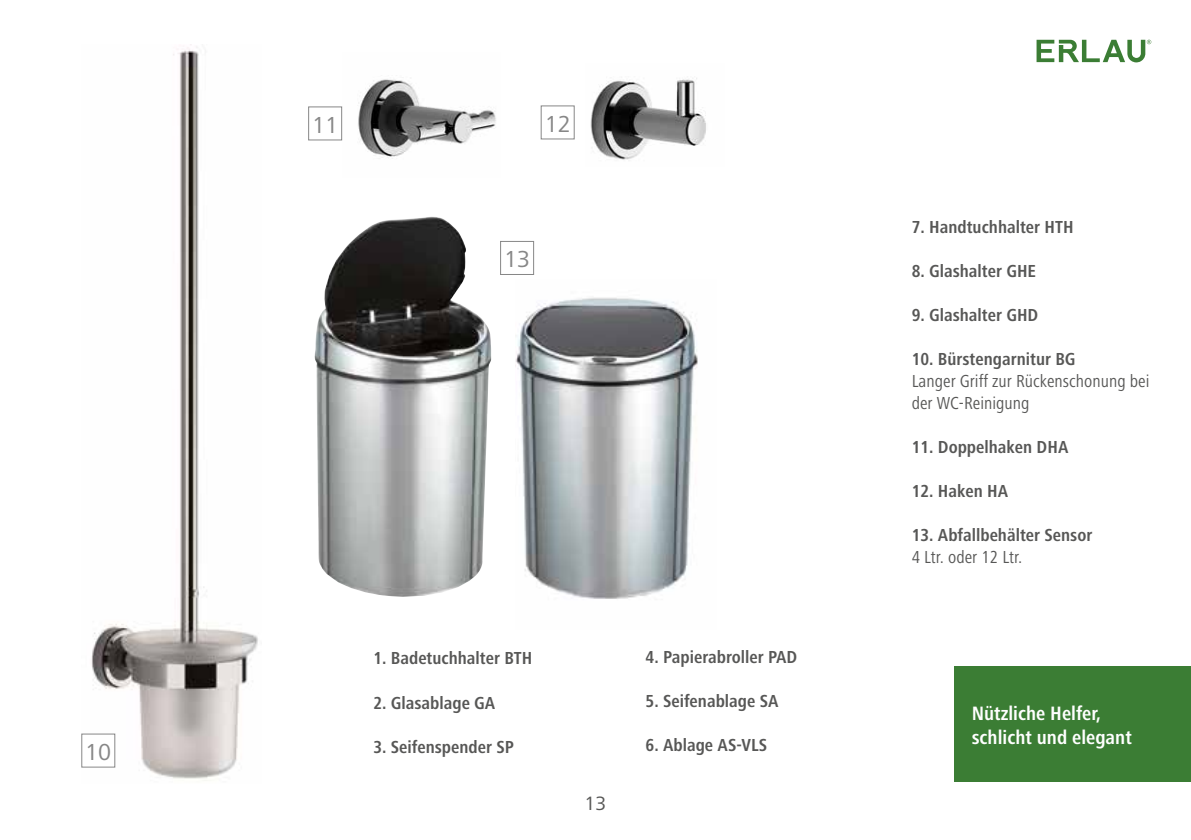
<style>
.page{position:relative;width:1191px;height:840px;background:#fff}
.page>*{position:absolute;margin:0;border:0;box-sizing:border-box;transform-origin:0 0}
.t1{font:24px "Frutiger Next LT";color:#878787}
.t2{font:700 condensed 20px/24px "Frutiger Next LT";color:#fff}
.t3{font:20px "Frutiger Next LT";color:#575756}
.t4{font:700 condensed 18px "Frutiger Next LT";color:#575756}
.t5{font:condensed 18px/22px "Frutiger Next LT";color:#575756}
</style>
<div class="page">
<svg style="left:1036px;top:40px;width:115px;height:22px"></svg>
<img style="left:81px;top:44px;width:177px;height:737px">
<img style="left:342px;top:79px;width:154px;height:80px">
<img style="left:590px;top:78px;width:116px;height:82px">
<img style="left:314px;top:216px;width:177px;height:380px">
<img style="left:515px;top:297px;width:183px;height:302px">
<div style="left:82px;top:733px;width:33px;height:33px;background:#fff"></div>
<div style="left:81px;top:733px;width:34px;height:34px;border:1px solid #878787"></div>
<div style="left:308px;top:106px;width:34px;height:34px;border:1px solid #878787"></div>
<div style="left:500px;top:241px;width:34px;height:34px;border:1px solid #878787"></div>
<div style="left:540px;top:105px;width:34px;height:34px;border:1px solid #878787"></div>
<div style="left:954px;top:666px;width:237px;height:115px;background:#3b7d34"></div>
<h1 class="t1" style="left:85px;top:738px;width:28px">10</h1>
<h1 class="t1" style="left:312px;top:111px;width:28px">11</h1>
<h1 class="t1" style="left:544px;top:110px;width:28px">12</h1>
<h1 class="t1" style="left:504px;top:246px;width:28px">13</h1>
<p class="t4" style="left:373px;top:648px;width:160px">1. Badetuchhalter BTH</p>
<p class="t4" style="left:373px;top:692px;width:123px">2. Glasablage GA</p>
<p class="t4" style="left:373px;top:736px;width:142px">3. Seifenspender SP</p>
<p class="t3" style="left:584px;top:791px;width:23px">13</p>
<p class="t4" style="left:645px;top:646px;width:153px">4. Papierabroller PAD</p>
<p class="t4" style="left:645px;top:690px;width:134px">5. Seifenablage SA</p>
<p class="t4" style="left:645px;top:734px;width:123px">6. Ablage AS-VLS</p>
<p class="t4" style="left:911px;top:216px;width:163px">7. Handtuchhalter HTH</p>
<p class="t4" style="left:911px;top:260px;width:126px">8. Glashalter GHE</p>
<p class="t4" style="left:911px;top:304px;width:128px">9. Glashalter GHD</p>
<p class="t4" style="left:911px;top:348px;width:165px">10. Bürstengarnitur BG</p>
<p class="t5" style="left:911px;top:369px;width:239px">Langer Griff zur Rückenschonung bei der WC-Reinigung</p>
<p class="t4" style="left:911px;top:436px;width:158px">11. Doppelhaken DHA</p>
<p class="t4" style="left:911px;top:480px;width:98px">12. Haken HA</p>
<p class="t4" style="left:911px;top:524px;width:182px">13. Abfallbehälter Sensor</p>
<p class="t5" style="left:911px;top:545px;width:112px">4 Ltr. oder 12 Ltr.</p>
<p class="t2" style="left:971px;top:700px;width:162px">Nützliche Helfer, schlicht und elegant</p>
</div>
